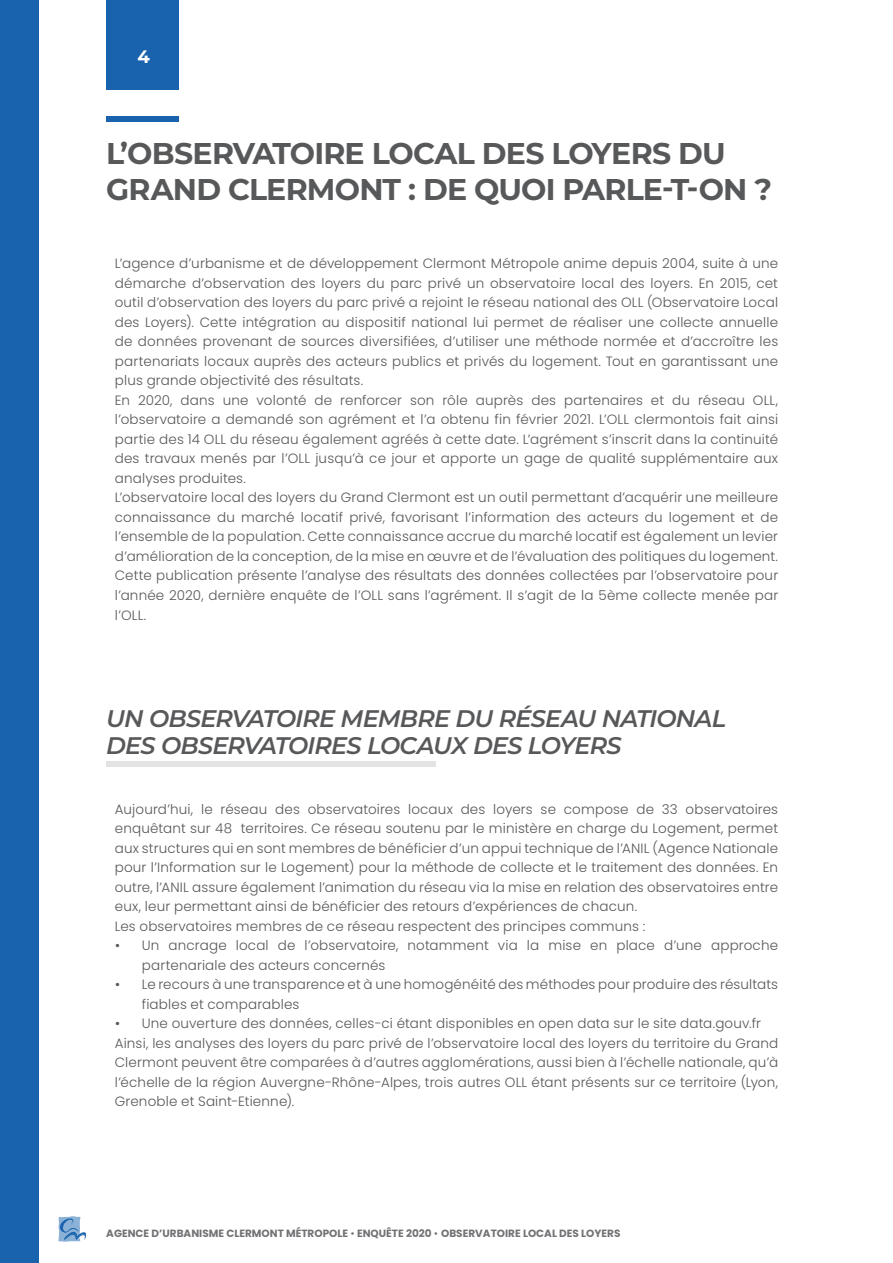
<style>
.page{position:relative;width:893px;height:1263px;background:#fff}
.page>*{position:absolute;margin:0;border:0;box-sizing:border-box;transform-origin:0 0}
.t1{font:700 30px/36px "Montserrat";letter-spacing:-.025em;color:#57585a}
.t2{font:italic 600 24px/27px "Montserrat";letter-spacing:-.035em;color:#57585a}
.t3{font:700 18px "Montserrat";color:#fff}
.t4{font:300 13.5px/19.5px "Poppins";letter-spacing:.01em;color:#57585a;text-align:justify}
.t5{font:700 10.5px "Poppins";color:#717275}
.s1{font-weight:400}
</style>
<div class="page">
<div style="left:106px;top:0;width:73px;height:89px;background:#1963ae"></div>
<div style="left:0;top:0;width:38px;height:1263px;background:#1963ae"></div>
<svg style="left:59px;top:1216px;width:27px;height:26px"></svg>
<div style="left:106px;top:762px;width:330px;height:5px;background:#e3e3e4"></div>
<div style="left:106px;top:117px;width:73px;height:5px;background:#1963ae"></div>
<h3 class="t3" style="left:138px;top:44px;width:14px">4</h3>
<p class="t1" style="left:106px;top:134px;width:667px">L’OBSERVATOIRE LOCAL DES LOYERS DU<br>GRAND CLERMONT : DE QUOI PARLE-T-ON ?</p>
<p class="t4" style="left:115px;top:254px;width:665px">L’agence d’urbanisme et de développement Clermont Métropole anime depuis 2004, suite à une démarche d’observation des loyers du parc privé un observatoire local des loyers. En 2015, cet outil d’observation des loyers du parc privé a rejoint le réseau national des OLL (Observatoire Local des Loyers). Cette intégration au dispositif national lui permet de réaliser une collecte annuelle de données provenant de sources diversifiées, d’utiliser une méthode normée et d’accroître les partenariats locaux auprès des acteurs publics et privés du logement. Tout en garantissant une plus grande objectivité des résultats.</p>
<p class="t4" style="left:115px;top:391px;width:665px">En 2020, dans une volonté de renforcer son rôle auprès des partenaires et du réseau OLL, l’observatoire a demandé son agrément et l’a obtenu fin février 2021. L’OLL clermontois fait ainsi partie des 14 OLL du réseau également agréés à cette date. L’agrément s’inscrit dans la continuité des travaux menés par l’OLL jusqu’à ce jour et apporte un gage de qualité supplémentaire aux analyses produites.</p>
<p class="t4" style="left:115px;top:488px;width:665px">L’observatoire local des loyers du Grand Clermont est un outil permettant d’acquérir une meilleure connaissance du marché locatif privé, favorisant l’information des acteurs du logement et de l’ensemble de la population. Cette connaissance accrue du marché locatif est également un levier d’amélioration de la conception, de la mise en œuvre et de l’évaluation des politiques du logement.</p>
<p class="t4" style="left:115px;top:566px;width:665px">Cette publication présente l’analyse des résultats des données collectées par l’observatoire pour l’année 2020, dernière enquête de l’OLL sans l’agrément. Il s’agit de la 5ème collecte menée par l’OLL.</p>
<p class="t2" style="left:106px;top:704px;width:621px">UN OBSERVATOIRE MEMBRE DU RÉSEAU NATIONAL<br>DES OBSERVATOIRES LOCAUX DES LOYERS</p>
<p class="t4" style="left:115px;top:799px;width:665px">Aujourd’hui, le réseau des observatoires locaux des loyers se compose de 33 observatoires enquêtant sur 48 territoires. Ce réseau soutenu par le ministère en charge du Logement, permet aux structures qui en sont membres de bénéficier d’un appui technique de l’ANIL (Agence Nationale pour l’Information sur le Logement) pour la méthode de collecte et le traitement des données. En outre, l’ANIL assure également l’animation du réseau via la mise en relation des observatoires entre eux, leur permettant ainsi de bénéficier des retours d’expériences de chacun.</p>
<p class="t4" style="left:115px;top:916px;width:532px">Les observatoires membres de ce réseau respectent des principes communs :</p>
<p class="t4" style="left:142px;top:936px;width:638px;text-indent:-27px"><span class="s1">•</span> Un ancrage local de l’observatoire, notamment via la mise en place d’une approche partenariale des acteurs concernés</p>
<p class="t4" style="left:142px;top:975px;width:638px;text-indent:-27px"><span class="s1">•</span> Le recours à une transparence et à une homogénéité des méthodes pour produire des résultats fiables et comparables</p>
<p class="t4" style="left:115px;top:1014px;width:648px"><span class="s1">•</span> Une ouverture des données, celles-ci étant disponibles en open data sur le site data.gouv.fr</p>
<p class="t4" style="left:115px;top:1033px;width:665px">Ainsi, les analyses des loyers du parc privé de l’observatoire local des loyers du territoire du Grand Clermont peuvent être comparées à d’autres agglomérations, aussi bien à l’échelle nationale, qu’à l’échelle de la région Auvergne-Rhône-Alpes, trois autres OLL étant présents sur ce territoire (Lyon, Grenoble et Saint-Etienne).</p>
<p class="t5" style="left:106px;top:1227px;width:516px">AGENCE D’URBANISME CLERMONT MÉTROPOLE <span class="s1">•</span> ENQUÊTE 2020 <span class="s1">•</span> OBSERVATOIRE LOCAL DES LOYERS</p>
</div>
